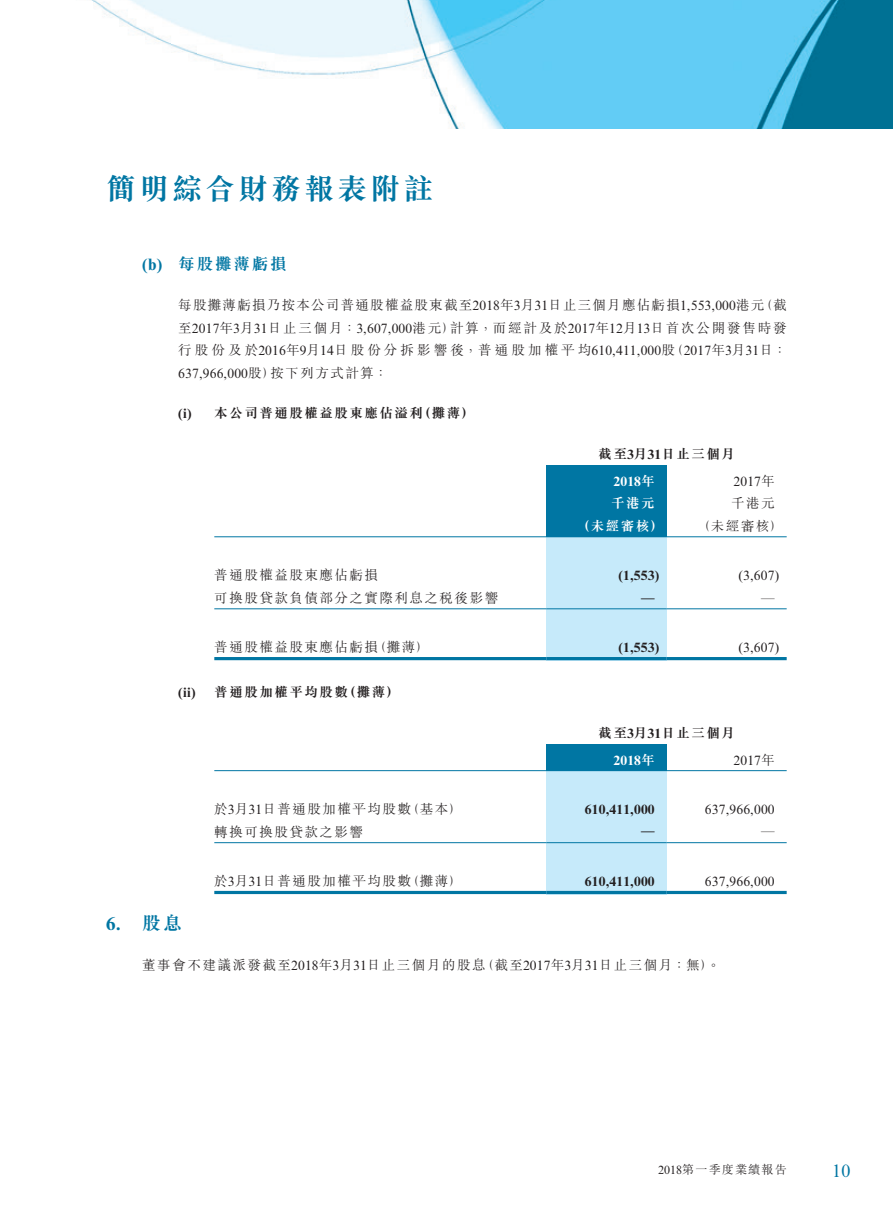
<style>
.page{position:relative;width:893px;height:1212px;background:#fff}
.page>*{position:absolute;margin:0;border:0;box-sizing:border-box;transform-origin:0 0}
.t1{font:700 30px "M Sung HK";letter-spacing:.1em;color:#0076a3}
._03_H1{font:700 18.75px "Times New Roman MT Std";color:#0076a3}
.t2{font:18px "Times New Roman MT Std";color:#0076a3}
._04___H2{font:700 16.5px "M Sung HK";letter-spacing:.115em;color:#0076a3}
._13_____P4{font:300 13.5px/22.5px "M Sung HK";letter-spacing:.135em;color:#231f20;text-align:justify}
._14_______P6{font:300 13.5px "M Sung HK";letter-spacing:.11em;color:#231f20}
._14_______P6-2{font:13.5px "Times New Roman MT Std";letter-spacing:.01em;color:#231f20}
._12___P2{font:300 13.5px "M Sung HK";letter-spacing:.11em;color:#231f20}
._14_______P6-3{font:700 13.5px "Times New Roman MT Std";letter-spacing:.01em;color:#231f20}
._09_______IN4{font:700 13.5px "M Sung HK";letter-spacing:.11em;color:#231f20}
._14_______P6-4{font:700 13.5px "M Sung HK";letter-spacing:.115em;color:#231f20}
._14_______P6-5{font:700 13.5px "Times New Roman MT Std";letter-spacing:.01em;color:#fff}
._14_______P6-6{font:700 13.5px "M Sung HK";letter-spacing:.115em;color:#fff}
._09_______IN4-2{font:700 13.5px "Times New Roman MT Std";color:#231f20}
.t3{font:300 12px "M Sung HK";letter-spacing:.1em;color:#231f20}
.s1{font-family:"Times New Roman MT Std"}
.s2{font-family:"Times New Roman MT Std";font-weight:400}
.s3{font-family:"M Sung HK"}
.s4{font-family:"M Sung HK";font-weight:300}
</style>
<div class="page">
<img style="left:91px;top:0;width:802px;height:129px">
<div style="left:547px;top:465px;width:120px;height:23px;background:#0076a3"></div>
<div style="left:547px;top:488px;width:120px;height:22px;background:#0076a3"></div>
<div style="left:547px;top:510px;width:120px;height:23px;background:#0076a3"></div>
<hr style="left:547px;top:533px;width:120px;height:4px;background:#0076a3">
<div style="left:547px;top:537px;width:120px;height:23px;background:#c6eafa"></div>
<div style="left:547px;top:560px;width:120px;height:22px;background:#c6eafa"></div>
<div style="left:547px;top:582px;width:120px;height:23px;background:#c6eafa"></div>
<hr style="left:547px;top:605px;width:120px;height:4px;background:#c6eafa">
<div style="left:547px;top:609px;width:120px;height:23px;background:#c6eafa"></div>
<div style="left:547px;top:632px;width:120px;height:22px;background:#c6eafa"></div>
<div style="left:547px;top:654px;width:120px;height:6px;background:#c6eafa"></div>
<hr style="left:214px;top:536px;width:333px;height:1px;background:#0076a3">
<hr style="left:667px;top:536px;width:120px;height:1px;background:#0076a3">
<hr style="left:214px;top:608px;width:333px;height:1px;background:#0076a3">
<hr style="left:547px;top:608px;width:120px;height:1px;background:#0076a3">
<hr style="left:667px;top:608px;width:120px;height:1px;background:#0076a3">
<hr style="left:214px;top:657px;width:333px;height:3px;background:#0076a3">
<hr style="left:547px;top:657px;width:120px;height:3px;background:#0076a3">
<hr style="left:667px;top:657px;width:120px;height:3px;background:#0076a3">
<div style="left:547px;top:744px;width:120px;height:22px;background:#0076a3"></div>
<div style="left:547px;top:766px;width:120px;height:5px;background:#0076a3"></div>
<div style="left:547px;top:771px;width:120px;height:22px;background:#c6eafa"></div>
<div style="left:547px;top:793px;width:120px;height:23px;background:#c6eafa"></div>
<div style="left:547px;top:816px;width:120px;height:22px;background:#c6eafa"></div>
<div style="left:547px;top:838px;width:120px;height:5px;background:#c6eafa"></div>
<div style="left:547px;top:843px;width:120px;height:22px;background:#c6eafa"></div>
<div style="left:547px;top:865px;width:120px;height:23px;background:#c6eafa"></div>
<div style="left:547px;top:888px;width:120px;height:6px;background:#bbe3f5"></div>
<hr style="left:214px;top:770px;width:333px;height:1px;background:#0076a3">
<hr style="left:667px;top:770px;width:120px;height:1px;background:#0076a3">
<hr style="left:214px;top:842px;width:333px;height:1px;background:#0076a3">
<hr style="left:547px;top:842px;width:120px;height:1px;background:#0076a3">
<hr style="left:667px;top:842px;width:120px;height:1px;background:#0076a3">
<hr style="left:214px;top:891px;width:333px;height:3px;background:#0076a3">
<hr style="left:547px;top:891px;width:120px;height:3px;background:#0076a3">
<hr style="left:667px;top:891px;width:120px;height:3px;background:#0076a3">
<h1 class="t1" style="left:106px;top:168px;width:328px">簡明綜合財務報表附註</h1>
<p class="_04___H2" style="left:142px;top:252px;width:146px"><span class="s1">(b)</span> 每股攤薄虧損</p>
<p class="_13_____P4" style="left:178px;top:294px;width:610px">每股攤薄虧損乃按本公司普通股權益股東截至<span class="s2">2018</span>年<span class="s2">3</span>月<span class="s2">31</span>日止三個月應佔虧損<span class="s2">1,553,000</span>港元（截至<span class="s2">2017</span>年<span class="s2">3</span>月<span class="s2">31</span>日止三個月：<span class="s2">3,607,000</span>港元）計算，而經計及於<span class="s2">2017</span>年<span class="s2">12</span>月<span class="s2">13</span>日首次公開發售時發行股份及於<span class="s2">2016</span>年<span class="s2">9</span>月<span class="s2">14</span>日股份分拆影響後，普通股加權平均<span class="s2">610,411,000</span>股（<span class="s2">2017</span>年<span class="s2">3</span>月<span class="s2">31</span>日：<span class="s2">637,966,000</span>股）按下列方式計算：</p>
<p class="_09_______IN4" style="left:178px;top:404px;width:297px"><span class="s1">(i)</span> 本公司普通股權益股東應佔溢利（攤薄）</p>
<p class="_14_______P6-4" style="left:598px;top:444px;width:138px">截至<span class="s1">3</span>月<span class="s1">31</span>日止三個月</p>
<p class="_14_______P6-5" style="left:613px;top:473px;width:43px">2018<span class="s3">年</span></p>
<p class="_14_______P6-2" style="left:733px;top:473px;width:43px">2017<span class="s4">年</span></p>
<p class="_14_______P6-6" style="left:611px;top:494px;width:45px">千港元</p>
<p class="_14_______P6" style="left:731px;top:494px;width:45px">千港元</p>
<p class="_14_______P6-6" style="left:577px;top:516px;width:87px">（未經審核）</p>
<p class="_14_______P6" style="left:697px;top:516px;width:87px">（未經審核）</p>
<p class="_14_______P6" style="left:214px;top:566px;width:165px">普通股權益股東應佔虧損</p>
<p class="_14_______P6-3" style="left:618px;top:567px;width:42px">(1,553)</p>
<p class="_14_______P6-2" style="left:738px;top:568px;width:42px">(3,607)</p>
<p class="_14_______P6" style="left:214px;top:588px;width:285px">可換股貸款負債部分之實際利息之稅後影響</p>
<p class="_14_______P6-3" style="left:641px;top:589px;width:15px">—</p>
<p class="_14_______P6-2" style="left:761px;top:589px;width:15px">—</p>
<p class="_14_______P6" style="left:214px;top:638px;width:216px">普通股權益股東應佔虧損（攤薄）</p>
<p class="_14_______P6-3" style="left:618px;top:639px;width:42px">(1,553)</p>
<p class="_14_______P6-2" style="left:738px;top:640px;width:42px">(3,607)</p>
<p class="_09_______IN4-2" style="left:178px;top:684px;width:19px">(ii)</p>
<p class="_09_______IN4" style="left:214px;top:683px;width:186px">普通股加權平均股數（攤薄）</p>
<p class="_14_______P6-4" style="left:598px;top:723px;width:138px">截至<span class="s1">3</span>月<span class="s1">31</span>日止三個月</p>
<p class="_14_______P6-5" style="left:613px;top:752px;width:43px">2018<span class="s3">年</span></p>
<p class="_14_______P6-2" style="left:733px;top:752px;width:43px">2017<span class="s4">年</span></p>
<p class="_14_______P6" style="left:214px;top:800px;width:249px">於<span class="s2">3</span>月<span class="s2">31</span>日普通股加權平均股數（基本）</p>
<p class="_14_______P6-3" style="left:585px;top:801px;width:71px">610,411,000</p>
<p class="_14_______P6-2" style="left:705px;top:802px;width:71px">637,966,000</p>
<p class="_14_______P6" style="left:214px;top:822px;width:150px">轉換可換股貸款之影響</p>
<p class="_14_______P6-3" style="left:641px;top:822px;width:15px">—</p>
<p class="_14_______P6-2" style="left:761px;top:823px;width:15px">—</p>
<p class="_14_______P6" style="left:214px;top:872px;width:249px">於<span class="s2">3</span>月<span class="s2">31</span>日普通股加權平均股數（攤薄）</p>
<p class="_14_______P6-3" style="left:585px;top:873px;width:71px">610,411,000</p>
<p class="_14_______P6-2" style="left:705px;top:874px;width:71px">637,966,000</p>
<p class="_03_H1" style="left:106px;top:912px;width:77px">6. <span class="s3">股息</span></p>
<p class="_12___P2" style="left:142px;top:956px;width:579px">董事會不建議派發截至<span class="s2">2018</span>年<span class="s2">3</span>月<span class="s2">31</span>日止三個月的股息（截至<span class="s2">2017</span>年<span class="s2">3</span>月<span class="s2">31</span>日止三個月：無）。</p>
<p class="t3" style="left:658px;top:1161px;width:130px"><span class="s2">2018</span>第一季度業績報告</p>
<h3 class="t2" style="left:832px;top:1160px;width:20px">10</h3>
</div>
